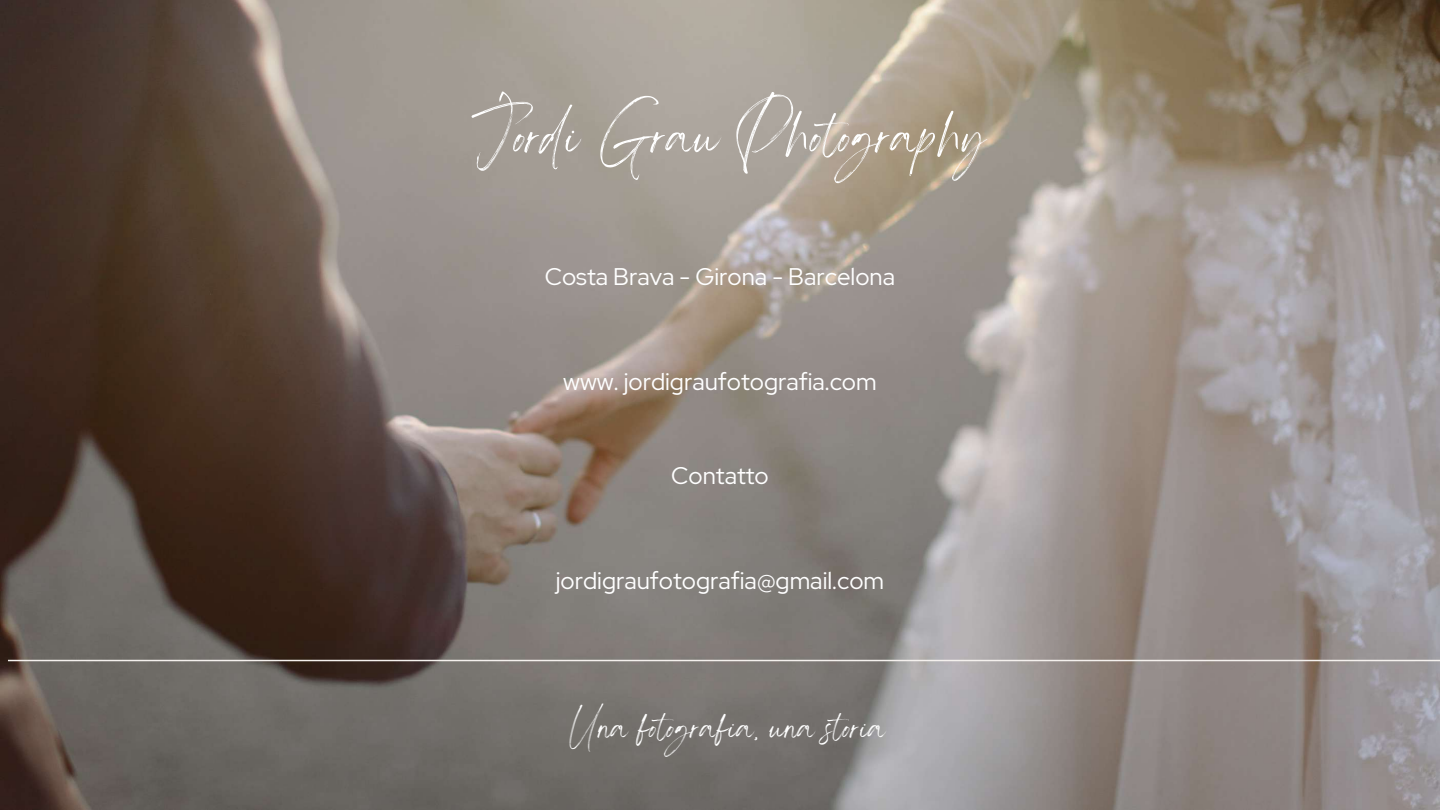
<style>
.page{position:relative;width:1440px;height:810px;background:#fff}
.page>*{position:absolute;margin:0;border:0;box-sizing:border-box;transform-origin:0 0}
.t1{font:80px "Angella White";color:#fff}
.t2{font:50px "Angella White";color:#fff}
.t3{font:24px "Red Hat Display";color:#fff}
</style>
<div class="page">
<img style="left:0;top:0;width:1440px;height:810px">
<hr style="left:8px;top:660px;width:1432px;height:1px;background:#f4f0ed">
<h1 class="t1" style="left:471px;top:86px;width:515px">Jordi Grau Photography</h1>
<p class="t3" style="left:545px;top:261px;width:352px">Costa Brava - Girona - Barcelona</p>
<p class="t3" style="left:563px;top:366px;width:315px">www. jordigraufotografia.com</p>
<p class="t3" style="left:671px;top:460px;width:99px">Contatto</p>
<p class="t3" style="left:556px;top:565px;width:330px">jordigraufotografia@gmail.com</p>
<h2 class="t2" style="left:570px;top:695px;width:318px">Una fotografia, una storia</h2>
</div>
